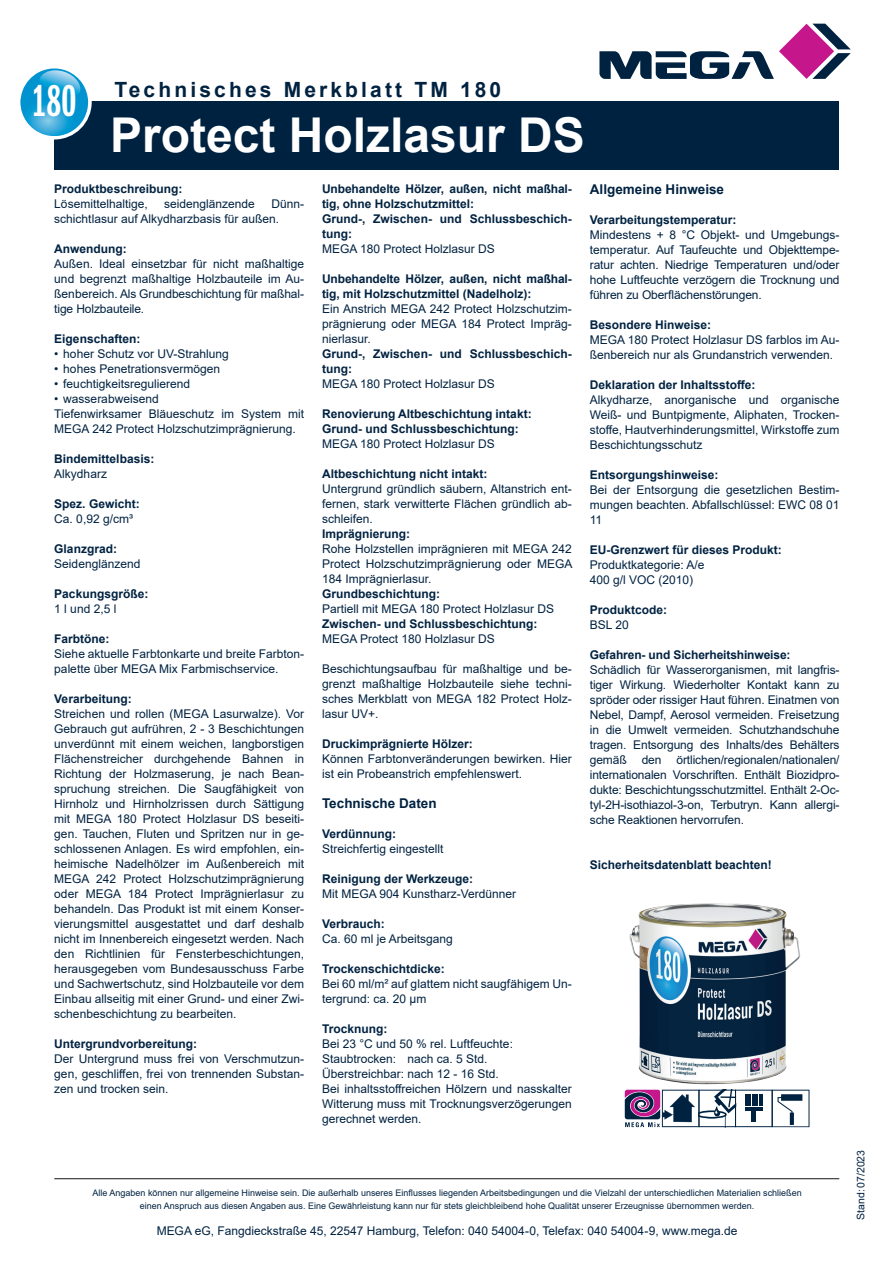
<style>
.page{position:relative;width:893px;height:1263px;background:#fff}
.page>*{position:absolute;margin:0;border:0;box-sizing:border-box;transform-origin:0 0}
.t1{font:700 48px "Arial";color:#fff}
.t2{font:46.2px "ITC Franklin Gothic Std Dm X Cp";color:#fff}
.t3{font:700 21px "Arial";letter-spacing:.15em;color:#002241}
.t4{font:700 13.5px "Arial";color:#002241}
.t5{font:12px/15px "Arial";color:#002241;text-align:justify}
.t6{font:700 12px/15px "Arial";color:#002241}
.t7{font:10.5px "Arial";color:#002241}
.t8{font:9px/13.5px "Arial";color:#002241;text-align:center}
</style>
<div class="page">
<div style="left:54px;top:101px;width:785px;height:68px;background:#002241"></div>
<svg style="left:17px;top:65px;width:75px;height:75px"></svg>
<svg style="left:21px;top:68px;width:65px;height:68px"></svg>
<svg style="left:599px;top:24px;width:252px;height:55px"></svg>
<hr style="left:54px;top:1178px;width:785px;height:1px;background:#231f20">
<img style="left:629px;top:903px;width:171px;height:181px">
<svg style="left:625px;top:1090px;width:184px;height:37px"></svg>
<hr style="left:752px;top:1109px;width:4px;height:12px;background:#002241">
<hr style="left:745px;top:1107px;width:18px;height:3px;background:#002241">
<h2 class="t2" style="left:32px;top:75px;width:46px">180</h2>
<h3 class="t3" style="left:114px;top:74px;width:388px">Technisches Merkblatt TM 180</h3>
<h1 class="t1" style="left:110px;top:101px;width:476px">Protect Holzlasur DS</h1>
<p class="t6" style="left:54px;top:181px;width:130px">Produktbeschreibung:</p>
<p class="t5" style="left:54px;top:196px;width:95px">Lösemittelhaltige,</p>
<p class="t5" style="left:164px;top:196px;width:92px">seidenglänzende</p>
<p class="t5" style="left:54px;top:196px;width:251px;text-indent:217px">Dünn&shy;schichtlasur auf Alkydharzbasis für außen.</p>
<p class="t6" style="left:54px;top:241px;width:74px">Anwendung:</p>
<p class="t5" style="left:54px;top:256px;width:251px">Außen. Ideal einsetzbar für nicht maßhaltige und begrenzt maßhaltige Holzbauteile im Au&shy;ßenbereich. Als Grundbeschichtung für maßhal&shy;tige Holzbauteile.</p>
<p class="t6" style="left:54px;top:331px;width:88px">Eigenschaften:</p>
<p class="t5" style="left:54px;top:346px;width:176px">• hoher Schutz vor UV-Strahlung</p>
<p class="t5" style="left:54px;top:361px;width:167px">• hohes Penetrationsvermögen</p>
<p class="t5" style="left:54px;top:376px;width:137px">• feuchtigkeitsregulierend</p>
<p class="t5" style="left:54px;top:391px;width:251px;text-align:left">• wasserabweisend<br>Tiefenwirksamer Bläueschutz im System mit<br>MEGA 242 Protect Holzschutzimprägnierung.</p>
<p class="t6" style="left:54px;top:451px;width:102px">Bindemittelbasis:</p>
<p class="t5" style="left:54px;top:466px;width:54px">Alkydharz</p>
<p class="t6" style="left:54px;top:496px;width:87px">Spez. Gewicht:</p>
<p class="t5" style="left:54px;top:511px;width:80px">Ca. 0,92 g/cm³</p>
<p class="t6" style="left:54px;top:541px;width:64px">Glanzgrad:</p>
<p class="t5" style="left:54px;top:556px;width:88px">Seidenglänzend</p>
<p class="t6" style="left:54px;top:586px;width:96px">Packungsgröße:</p>
<p class="t5" style="left:54px;top:601px;width:64px">1 l und 2,5 l</p>
<p class="t6" style="left:54px;top:631px;width:57px">Farbtöne:</p>
<p class="t5" style="left:54px;top:646px;width:251px">Siehe aktuelle Farbtonkarte und breite Farbton&shy;palette über MEGA Mix Farbmischservice.</p>
<p class="t6" style="left:54px;top:691px;width:79px">Verarbeitung:</p>
<p class="t5" style="left:54px;top:706px;width:251px">Streichen und rollen (MEGA Lasurwalze). Vor Gebrauch gut aufrühren, 2 - 3 Beschichtungen unverdünnt mit einem weichen, langborstigen Flächenstreicher durchgehende Bahnen in Richtung der Holzmaserung, je nach Bean&shy;spruchung streichen. Die Saugfähigkeit von Hirnholz und Hirnholzrissen durch Sättigung mit MEGA 180 Protect Holzlasur DS beseiti&shy;gen. Tauchen, Fluten und Spritzen nur in ge&shy;schlossenen Anlagen. Es wird empfohlen, ein&shy;heimische Nadelhölzer im Außenbereich mit MEGA 242 Protect Holzschutzimprägnierung oder MEGA 184 Protect Imprägnierlasur zu behandeln. Das Produkt ist mit einem Konser&shy;vierungsmittel ausgestattet und darf deshalb nicht im Innenbereich eingesetzt werden. Nach den Richtlinien für Fensterbeschichtungen, herausgegeben vom Bundesausschuss Farbe und Sachwertschutz, sind Holzbauteile vor dem Einbau allseitig mit einer Grund- und einer Zwi&shy;schenbeschichtung zu bearbeiten.</p>
<p class="t6" style="left:54px;top:1036px;width:144px">Untergrundvorbereitung:</p>
<p class="t5" style="left:54px;top:1051px;width:251px">Der Untergrund muss frei von Verschmutzun&shy;gen, geschliffen, frei von trennenden Substan&shy;zen und trocken sein.</p>
<p class="t6" style="left:322px;top:181px;width:251px">Unbehandelte Hölzer, außen, nicht maßhal&shy;tig, ohne Holzschutzmittel:<br>Grund-, Zwischen- und Schlussbeschich&shy;tung:</p>
<p class="t5" style="left:322px;top:241px;width:174px">MEGA 180 Protect Holzlasur DS</p>
<p class="t6" style="left:322px;top:271px;width:251px">Unbehandelte Hölzer, außen, nicht maßhal&shy;tig, mit Holzschutzmittel (Nadelholz):</p>
<p class="t5" style="left:322px;top:301px;width:251px">Ein Anstrich MEGA 242 Protect Holzschutzim&shy;prägnierung oder MEGA 184 Protect Impräg&shy;nierlasur.</p>
<p class="t6" style="left:322px;top:346px;width:251px">Grund-, Zwischen- und Schlussbeschich&shy;tung:</p>
<p class="t5" style="left:322px;top:376px;width:174px">MEGA 180 Protect Holzlasur DS</p>
<p class="t6" style="left:322px;top:406px;width:211px">Renovierung Altbeschichtung intakt:<br>Grund- und Schlussbeschichtung:</p>
<p class="t5" style="left:322px;top:436px;width:174px">MEGA 180 Protect Holzlasur DS</p>
<p class="t6" style="left:322px;top:466px;width:167px">Altbeschichtung nicht intakt:</p>
<p class="t5" style="left:322px;top:481px;width:251px">Untergrund gründlich säubern, Altanstrich ent&shy;fernen, stark verwitterte Flächen gründlich ab&shy;schleifen.</p>
<p class="t6" style="left:322px;top:526px;width:90px">Imprägnierung:</p>
<p class="t5" style="left:322px;top:541px;width:252px">Rohe Holzstellen imprägnieren mit MEGA 242<br>Protect Holzschutzimprägnierung oder MEGA 184 Imprägnierlasur.</p>
<p class="t6" style="left:322px;top:586px;width:120px">Grundbeschichtung:</p>
<p class="t5" style="left:322px;top:601px;width:234px">Partiell mit MEGA 180 Protect Holzlasur DS</p>
<p class="t6" style="left:322px;top:616px;width:217px">Zwischen- und Schlussbeschichtung:</p>
<p class="t5" style="left:322px;top:631px;width:174px">MEGA Protect 180 Holzlasur DS</p>
<p class="t5" style="left:322px;top:661px;width:251px">Beschichtungsaufbau für maßhaltige und be&shy;grenzt maßhaltige Holzbauteile siehe techni&shy;sches Merkblatt von MEGA 182 Protect Holz&shy;lasur UV+.</p>
<p class="t6" style="left:322px;top:736px;width:152px">Druckimprägnierte Hölzer:</p>
<p class="t5" style="left:322px;top:751px;width:251px">Können Farbtonveränderungen bewirken. Hier ist ein Probeanstrich empfehlenswert.</p>
<p class="t4" style="left:322px;top:793px;width:116px">Technische Daten</p>
<p class="t6" style="left:322px;top:826px;width:76px">Verdünnung:</p>
<p class="t5" style="left:322px;top:841px;width:123px">Streichfertig eingestellt</p>
<p class="t6" style="left:322px;top:871px;width:153px">Reinigung der Werkzeuge:</p>
<p class="t5" style="left:322px;top:886px;width:196px">Mit MEGA 904 Kunstharz-Verdünner</p>
<p class="t6" style="left:322px;top:916px;width:64px">Verbrauch:</p>
<p class="t5" style="left:322px;top:931px;width:132px">Ca. 60 ml je Arbeitsgang</p>
<p class="t6" style="left:322px;top:961px;width:124px">Trockenschichtdicke:</p>
<p class="t5" style="left:322px;top:976px;width:251px">Bei 60 ml/m² auf glattem nicht saugfähigem Un&shy;tergrund: ca. 20 µm</p>
<p class="t6" style="left:322px;top:1021px;width:67px">Trocknung:</p>
<p class="t5" style="left:322px;top:1036px;width:251px;text-align:left">Bei 23 °C und 50 % rel. Luftfeuchte:<br>Staubtrocken: nach ca. 5 Std.<br>Überstreichbar: nach 12 - 16 Std.<br>Bei inhaltsstoffreichen Hölzern und nasskalter Witterung muss mit Trocknungsverzögerungen gerechnet werden.</p>
<p class="t4" style="left:590px;top:179px;width:136px">Allgemeine Hinweise</p>
<p class="t6" style="left:590px;top:212px;width:148px">Verarbeitungstemperatur:</p>
<p class="t5" style="left:590px;top:227px;width:251px">Mindestens + 8 °C Objekt- und Umgebungs&shy;temperatur. Auf Taufeuchte und Objekttempe&shy;ratur achten. Niedrige Temperaturen und/oder hohe Luftfeuchte verzögern die Trocknung und führen zu Oberflächenstörungen.</p>
<p class="t6" style="left:590px;top:317px;width:123px">Besondere Hinweise:</p>
<p class="t5" style="left:590px;top:332px;width:251px">MEGA 180 Protect Holzlasur DS farblos im Au&shy;ßenbereich nur als Grundanstrich verwenden.</p>
<p class="t6" style="left:590px;top:377px;width:167px">Deklaration der Inhaltsstoffe:</p>
<p class="t5" style="left:590px;top:392px;width:251px">Alkydharze, anorganische und organische Weiß- und Buntpigmente, Aliphaten, Trocken&shy;stoffe, Hautverhinderungsmittel, Wirkstoffe zum Beschichtungsschutz</p>
<p class="t6" style="left:590px;top:467px;width:130px">Entsorgungshinweise:</p>
<p class="t5" style="left:590px;top:482px;width:251px">Bei der Entsorgung die gesetzlichen Bestim&shy;mungen beachten. Abfallschlüssel: EWC 08 01<br>11</p>
<p class="t6" style="left:590px;top:542px;width:194px">EU-Grenzwert für dieses Produkt:</p>
<p class="t5" style="left:590px;top:557px;width:116px">Produktkategorie: A/e<br>400 g/l VOC (2010)</p>
<p class="t6" style="left:590px;top:602px;width:79px">Produktcode:</p>
<p class="t5" style="left:590px;top:617px;width:40px">BSL 20</p>
<p class="t6" style="left:590px;top:647px;width:202px">Gefahren- und Sicherheitshinweise:</p>
<p class="t5" style="left:590px;top:662px;width:251px">Schädlich für Wasserorganismen, mit langfris&shy;tiger Wirkung. Wiederholter Kontakt kann zu spröder oder rissiger Haut führen. Einatmen von Nebel, Dampf, Aerosol vermeiden. Freisetzung in die Umwelt vermeiden. Schutzhandschuhe tragen. Entsorgung des Inhalts/des Behälters gemäß</p>
<p class="t5" style="left:590px;top:752px;width:251px;text-indent:87px">örtlichen/regionalen/nationalen/ internationalen Vorschriften. Enthält Biozidpro&shy;dukte: Beschichtungsschutzmittel. Enthält 2-Oc&shy;tyl-2H-isothiazol-3-on, Terbutryn. Kann allergi&shy;sche Reaktionen hervorrufen.</p>
<p class="t6" style="left:590px;top:857px;width:184px">Sicherheitsdatenblatt beachten!</p>
<p class="t5" style="left:642px;top:752px;width:21px">den</p>
<p class="t8" style="left:92px;top:1186px;width:711px">Alle Angaben können nur allgemeine Hinweise sein. Die außerhalb unseres Einflusses liegenden Arbeitsbedingungen und die Vielzahl der unterschiedlichen Materialien schließen einen Anspruch aus diesen Angaben aus. Eine Gewährleistung kann nur für stets gleichbleibend hohe Qualität unserer Erzeugnisse übernommen werden.</p>
<p class="t5" style="left:157px;top:1223px;width:582px">MEGA eG, Fangdieckstraße 45, 22547 Hamburg, Telefon: 040 54004-0, Telefax: 040 54004-9, www.mega.de</p>
<p class="t7" style="left:853px;top:1219px;width:71px;rotate:-90deg">Stand:07/2023</p>
</div>
